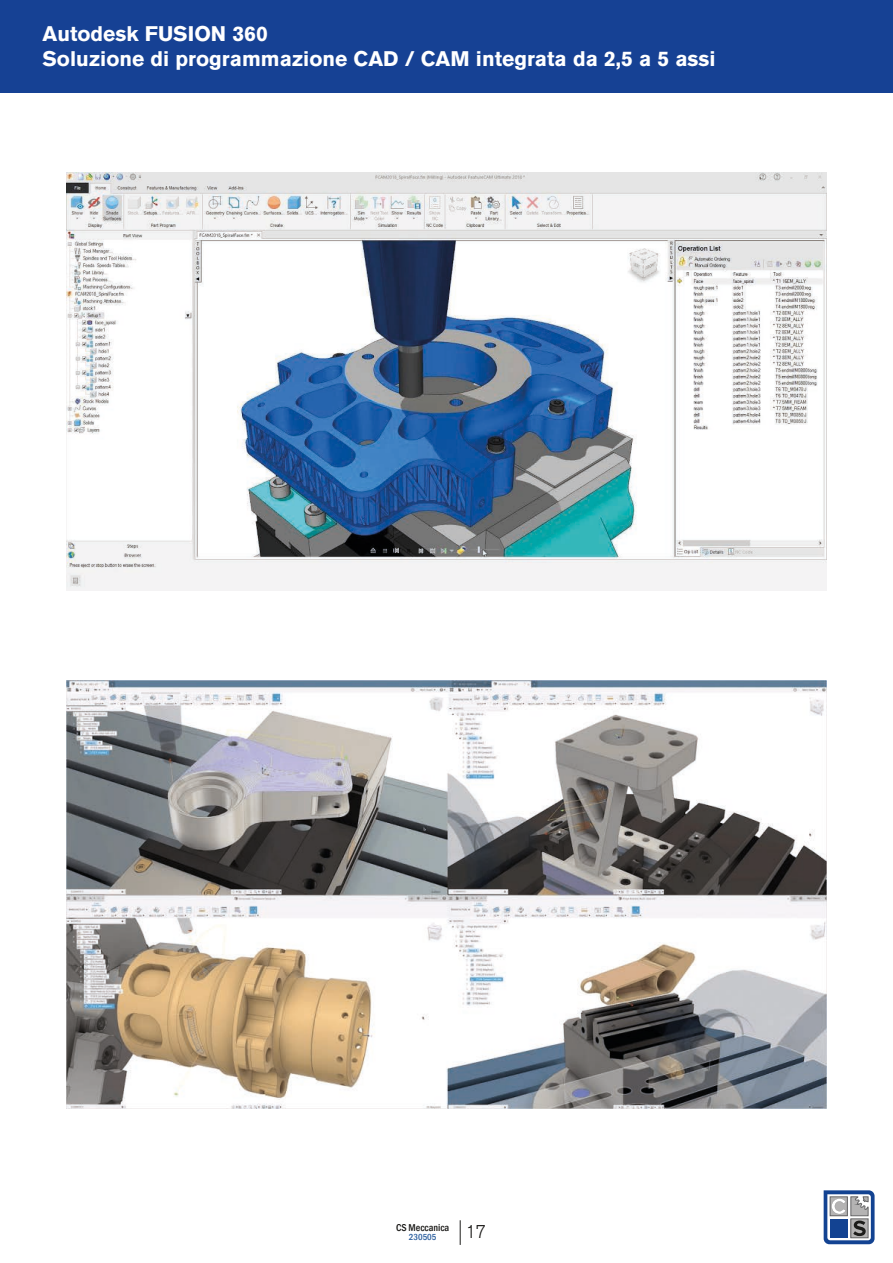
<style>
.page{position:relative;width:893px;height:1263px;background:#fff}
.page>*{position:absolute;margin:0;border:0;box-sizing:border-box;transform-origin:0 0}
.Testo_tabella{font:700 21px "Akzidenz Grotesk BQ";color:#fff}
.t1{font:300 18px "Akzidenz Grotesk";color:#161513}
.t2{font:500 condensed 10.2px "Franklin Gothic";color:#161513}
.t3{font:500 condensed 9px "Franklin Gothic";color:#275b9c}
</style>
<div class="page">
<div style="left:0;top:0;width:893px;height:92px;background:#164194"></div>
<img style="left:66px;top:173px;width:761px;height:417px">
<img style="left:66px;top:680px;width:761px;height:428px">
<svg style="left:460px;top:1220px;width:1px;height:25px"></svg>
<svg style="left:824px;top:1190px;width:50px;height:54px"></svg>
<p class="Testo_tabella" style="left:43px;top:22px;width:227px">Autodesk FUSION 360</p>
<p class="Testo_tabella" style="left:43px;top:47px;width:675px">Soluzione di programmazione CAD / CAM integrata da 2,5 a 5 assi</p>
<p class="t2" style="left:396px;top:1221px;width:55px">CS Meccanica</p>
<p class="t3" style="left:409px;top:1231px;width:29px">230505</p>
<p class="t1" style="left:466px;top:1220px;width:22px">17</p>
</div>
